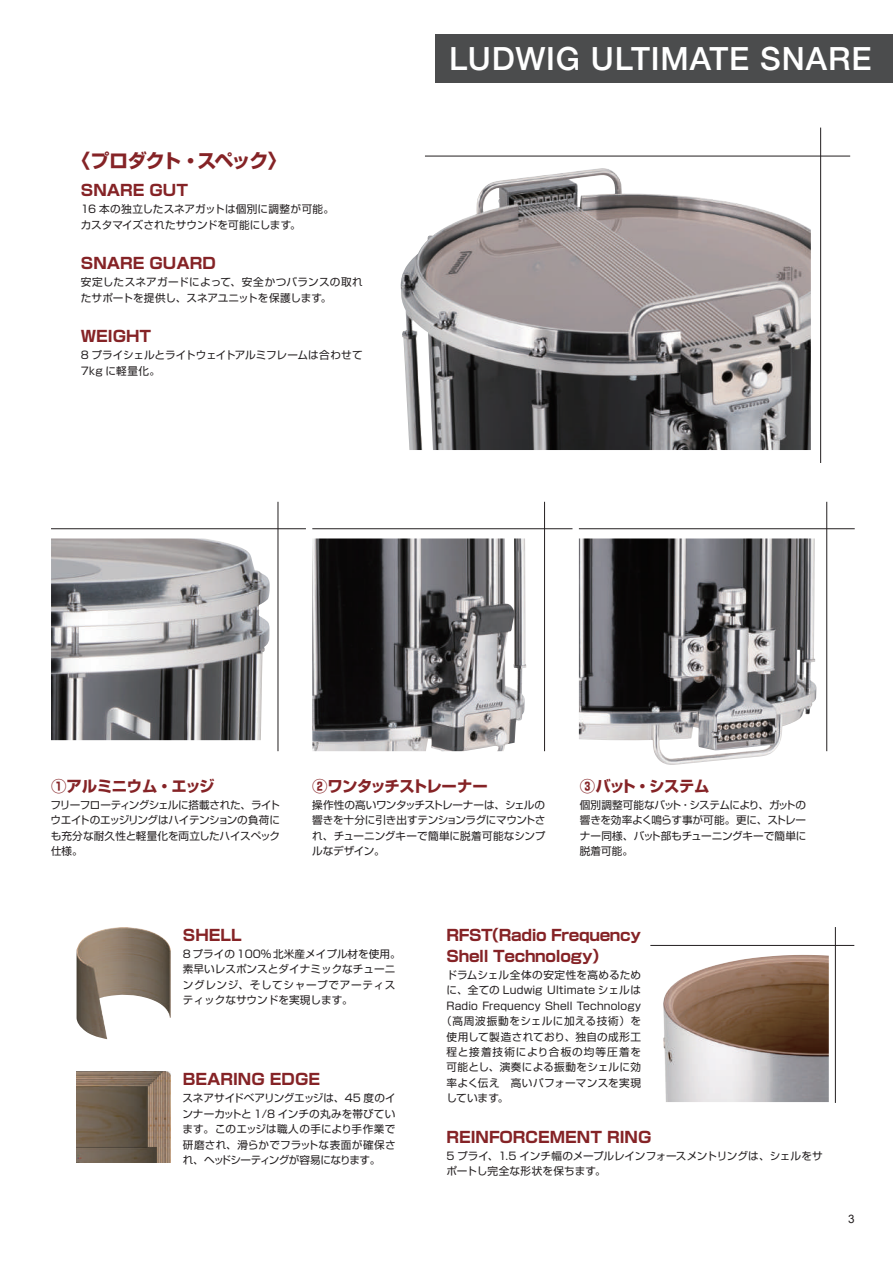
<style>
.page{position:relative;width:893px;height:1263px;background:#fff}
.page>*{position:absolute;margin:0;border:0;box-sizing:border-box;transform-origin:0 0}
.t1{font:500 31.95px "Helvetica Neue";letter-spacing:.025em;color:#fff}
.t2{font:700 19.2px "Shin Go Pro";letter-spacing:-.06em;color:#852326}
.t3{font:700 15.45px "Shin Go Pro";color:#852326}
.t4{font:700 15.45px/21.3px "Shin Go Pro";letter-spacing:-.02em;color:#852326}
.t5{font:700 15.45px "Shin Go Pro";letter-spacing:-.035em;color:#852326}
.t6{font:700 15.45px "Shin Go Pro";letter-spacing:-.025em;color:#852326}
.t7{font:11.7px "Arial";color:#231f20}
.t8{font:10.65px/15.5px "Shin Go Pro";letter-spacing:.005em;color:#231f20}
.t9{font:10.65px "Shin Go Pro";letter-spacing:.025em;color:#231f20}
.t10{font:10.65px "Shin Go Pro";letter-spacing:.05em;color:#231f20}
.t11{font:10.65px "Shin Go Pro";letter-spacing:.03em;color:#231f20}
.t12{font:10.65px "Shin Go Pro";letter-spacing:.035em;color:#231f20}
.t13{font:10.65px "Shin Go Pro";letter-spacing:.08em;color:#231f20}
</style>
<div class="page">
<img style="left:401px;top:168px;width:410px;height:282px">
<hr style="left:425px;top:156px;width:425px;height:1px;background:#231f20">
<hr style="left:820px;top:128px;width:1px;height:335px;background:#231f20">
<img style="left:579px;top:538px;width:237px;height:227px">
<hr style="left:579px;top:528px;width:276px;height:1px;background:#231f20">
<hr style="left:826px;top:502px;width:1px;height:249px;background:#231f20">
<img style="left:312px;top:538px;width:214px;height:213px">
<hr style="left:312px;top:528px;width:260px;height:1px;background:#231f20">
<hr style="left:544px;top:502px;width:1px;height:249px;background:#231f20">
<img style="left:51px;top:538px;width:219px;height:202px">
<hr style="left:51px;top:528px;width:255px;height:1px;background:#231f20">
<hr style="left:278px;top:502px;width:1px;height:249px;background:#231f20">
<hr style="left:650px;top:945px;width:204px;height:1px;background:#231f20">
<hr style="left:835px;top:927px;width:1px;height:176px;background:#231f20">
<img style="left:663px;top:955px;width:166px;height:147px">
<img style="left:77px;top:927px;width:94px;height:112px">
<img style="left:77px;top:1071px;width:94px;height:92px">
<div style="left:436px;top:34px;width:457px;height:49px;background:#4b4c4d"></div>
<h2 class="t2" style="left:71px;top:145px;width:217px">〈プロダクト・スペック〉</h2>
<h3 class="t3" style="left:81px;top:178px;width:109px">SNARE GUT</h3>
<p class="t8" style="left:81px;top:200px;width:255px">16 本の独立したスネアガットは個別に調整が可能。カスタマイズされたサウンドを可能にします。</p>
<h3 class="t3" style="left:81px;top:251px;width:136px">SNARE GUARD</h3>
<p class="t8" style="left:81px;top:273px;width:284px">安定したスネアガードによって、安全かつバランスの取れたサポートを提供し、スネアユニットを保護します。</p>
<h3 class="t3" style="left:81px;top:324px;width:72px">WEIGHT</h3>
<p class="t8" style="left:81px;top:346px;width:284px">8 プライシェルとライトウェイトアルミフレームは合わせて<br>7kg に軽量化。</p>
<h1 class="t1" style="left:449px;top:33px;width:424px">LUDWIG ULTIMATE SNARE</h1>
<h3 class="t4" style="left:51px;top:774px;width:165px">①アルミニウム・エッジ</h3>
<p class="t8" style="left:51px;top:796px;width:231px;text-align:justify">フリーフローティングシェルに搭載された、ライトウエイトのエッジリングはハイテンションの負荷にも充分な耐久性と軽量化を両立したハイスペック仕様。</p>
<h3 class="t5" style="left:312px;top:774px;width:177px">②ワンタッチストレーナー</h3>
<p class="t8" style="left:312px;top:796px;width:235px;text-align:justify">操作性の高いワンタッチストレーナーは、シェルの響きを十分に引き出すテンションラグにマウントされ、チューニングキーで簡単に脱着可能なシンプルなデザイン。</p>
<h3 class="t6" style="left:580px;top:774px;width:131px">③バット・システム</h3>
<p class="t8" style="left:580px;top:796px;width:228px;text-align:justify">個別調整可能なバット・システムにより、ガットの響きを効率よく鳴らす事が可能。更に、ストレーナー同様、バット部もチューニングキーで簡単に脱着可能。</p>
<h3 class="t3" style="left:183px;top:922px;width:60px">SHELL</h3>
<p class="t8" style="left:183px;top:944px;width:219px">8プライの100%北米産メイプル材を使用。素早いレスポンスとダイナミックなチューニングレンジ、そしてシャープでアーティスティックなサウンドを実現します。</p>
<h3 class="t3" style="left:183px;top:1067px;width:139px">BEARING EDGE</h3>
<p class="t8" style="left:182px;top:1089px;width:215px;text-align:justify">スネアサイドベアリングエッジは、45 度のインナーカットと 1/8 インチの丸みを帯びています。このエッジは職人の手により手作業で研磨され、滑らかでフラットな表面が確保され、ヘッドシーティングが容易になります。</p>
<h3 class="t4" style="left:446px;top:922px;width:196px">RFST（Radio Frequency<br>Shell Technology）</h3>
<p class="t9" style="left:446px;top:966px;width:196px">ドラムシェル全体の安定性を高めるため</p>
<p class="t8" style="left:446px;top:981px;width:196px">に、全ての Ludwig Ultimate シェルは</p>
<p class="t8" style="left:446px;top:997px;width:196px">Radio Frequency Shell Technology</p>
<p class="t10" style="left:441px;top:1012px;width:201px">（高周波振動をシェルに加える技術）を</p>
<p class="t9" style="left:446px;top:1028px;width:196px">使用して製造されており、独自の成形工</p>
<p class="t13" style="left:446px;top:1043px;width:196px">程と接着技術により合板の均等圧着を</p>
<p class="t11" style="left:446px;top:1058px;width:196px">可能とし、演奏による振動をシェルに効</p>
<p class="t12" style="left:446px;top:1074px;width:196px">率よく伝え　高いパフォーマンスを実現</p>
<p class="t8" style="left:446px;top:1089px;width:63px">しています。</p>
<h3 class="t3" style="left:446px;top:1124px;width:206px">REINFORCEMENT RING</h3>
<p class="t8" style="left:446px;top:1146px;width:378px">5 プライ、1.5 インチ幅のメープルレインフォースメントリングは、シェルをサポートし完全な形状を保ちます。</p>
<p class="t7" style="left:848px;top:1211px;width:8px">3</p>
</div>
